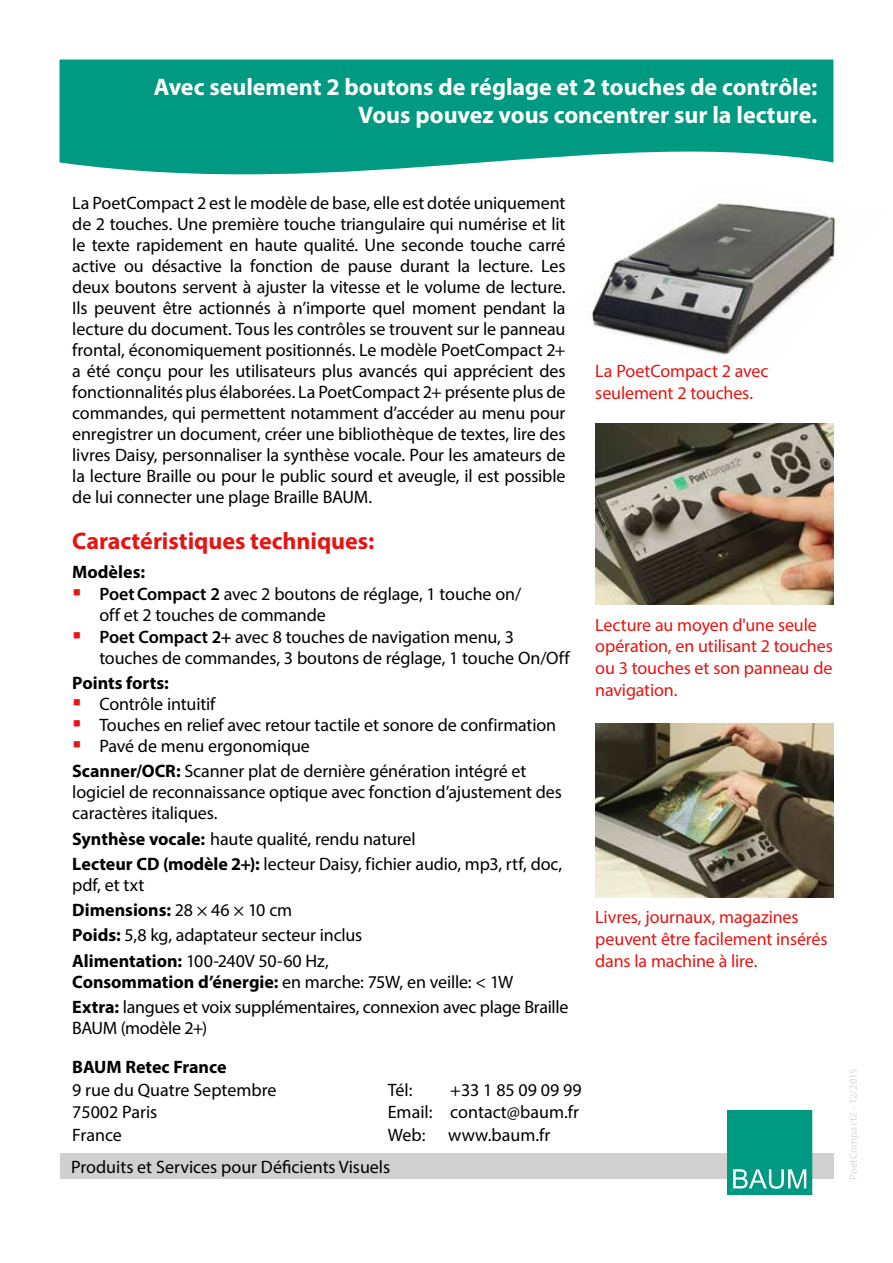
<style>
.page{position:relative;width:893px;height:1263px;background:#fff}
.page>*{position:absolute;margin:0;border:0;box-sizing:border-box;transform-origin:0 0}
.t1{font:700 24px/28.8px "Myriad Pro";color:#fff;text-align:right}
.t2{font:700 24px "Myriad Pro";letter-spacing:-.005em;color:#e41513}
.t3{font:18px/21px "Myriad Pro";letter-spacing:-.005em;color:#000}
.t4{font:18px/21.6px "Myriad Pro";letter-spacing:-.01em;color:#e41513}
.t5{font:700 18px "Myriad Pro";color:#000}
.t6{font:10.65px "Myriad Pro";letter-spacing:.015em;color:#dadada}
.s1{font-weight:700}
.s2{font-weight:600}
</style>
<div class="page">
<svg style="left:60px;top:60px;width:773px;height:115px;background:#19a38e"></svg>
<div style="left:60px;top:1153px;width:773px;height:25px;background:#d0d0d0"></div>
<div style="left:728px;top:1110px;width:84px;height:84px;background:#009982"></div>
<div style="left:727px;top:1110px;width:85px;height:85px;border:1px solid #009982"></div>
<svg style="left:733px;top:1169px;width:73px;height:20px"></svg>
<img style="left:586px;top:203px;width:250px;height:152px">
<img style="left:595px;top:424px;width:238px;height:180px">
<img style="left:595px;top:723px;width:238px;height:174px">
<h1 class="t1" style="left:154px;top:71px;width:665px">Avec seulement 2 boutons de réglage et 2 touches de contrôle:<br>Vous pouvez vous concentrer sur la lecture.</h1>
<p class="t3" style="left:72px;top:192px;width:495px;text-align:justify">La PoetCompact 2 est le modèle de base, elle est dotée uniquement de 2 touches. Une première touche triangulaire qui numérise et lit le texte rapidement en haute qualité. Une seconde touche carré active ou désactive la fonction de pause durant la lecture. Les deux boutons servent à ajuster la vitesse et le volume de lecture.<br>Ils peuvent être actionnés à n’importe quel moment pendant la lecture du document. Tous les contrôles se trouvent sur le panneau frontal, économiquement positionnés. Le modèle PoetCompact 2+ a été conçu pour les utilisateurs plus avancés qui apprécient des fonctionnalités plus élaborées. La PoetCompact 2+ présente plus de commandes, qui permettent notamment d’accéder au menu pour enregistrer un document, créer une bibliothèque de textes, lire des livres Daisy, personnaliser la synthèse vocale. Pour les amateurs de la lecture Braille ou pour le public sourd et aveugle, il est possible de lui connecter une plage Braille BAUM.</p>
<h1 class="t2" style="left:72px;top:525px;width:304px">Caractéristiques techniques:</h1>
<p class="t3" style="left:99px;top:561px;width:472px;line-height:21.5px;text-indent:-27px"><span class="s1">Modèles:<br></span><span class="s2">PoetCompact 2</span> avec 2 boutons de réglage, 1 touche on/<br>off et 2 touches de commande<br><span class="s2">Poet Compact 2+</span> avec 8 touches de navigation menu, 3 touches de commandes, 3 boutons de réglage, 1 touche On/Off</p>
<p class="t5" style="left:72px;top:671px;width:98px">Points forts:</p>
<p class="t3" style="left:99px;top:693px;width:458px">Contrôle intuitif<br>Touches en relief avec retour tactile et sonore de confirmation<br>Pavé de menu ergonomique</p>
<p class="t3" style="left:72px;top:760px;width:491px"><span class="s1">Scanner/OCR:</span> Scanner plat de dernière génération intégré et logiciel de reconnaissance optique avec fonction d’ajustement des caractères italiques.</p>
<p class="t3" style="left:72px;top:826px;width:492px;line-height:25.2px"><span class="s1">Synthèse vocale:</span> haute qualité, rendu naturel<br><span class="s1">Lecteur CD (modèle 2+):</span> lecteur Daisy, fichier audio, mp3, rtf, doc,</p>
<p class="t3" style="left:72px;top:872px;width:292px;line-height:25.2px">pdf, et txt<br><span class="s1">Dimensions:</span> 28 × 46 × 10 cm<br><span class="s1">Poids:</span> 5,8 kg, adaptateur secteur inclus<br><span class="s1">Alimentation:</span> 100-240V 50-60 Hz,</p>
<p class="t3" style="left:72px;top:969px;width:498px;line-height:25.2px"><span class="s1">Consommation d’énergie:</span> en marche: 75W, en veille: &lt; 1W<br><span class="s1">Extra:</span> langues et voix supplémentaires, connexion avec plage Braille</p>
<p class="t3" style="left:72px;top:1017px;width:137px">BAUM (modèle 2+)</p>
<p class="t5" style="left:72px;top:1056px;width:156px">BAUM Retec France</p>
<p class="t3" style="left:72px;top:1078px;width:206px;line-height:22.5px">9 rue du Quatre Septembre<br>75002 Paris<br>France</p>
<p class="t3" style="left:388px;top:1079px;width:26px">Tél:</p>
<p class="t3" style="left:388px;top:1078px;width:195px;line-height:22.5px;text-indent:62px">+33 1 85 09 09 99<br>Email: contact@baum.fr<br>Web:</p>
<p class="t3" style="left:448px;top:1124px;width:103px">www.baum.fr</p>
<p class="t3" style="left:71px;top:1156px;width:321px">Produits et Services pour Déficients Visuels</p>
<p class="t4" style="left:595px;top:360px;width:175px">La PoetCompact 2 avec seulement 2 touches.</p>
<p class="t4" style="left:595px;top:614px;width:239px">Lecture au moyen d'une seule opération, en utilisant 2 touches ou 3 touches et son panneau de navigation.</p>
<p class="t4" style="left:595px;top:906px;width:234px">Livres, journaux, magazines peuvent être facilement insérés dans la machine à lire.</p>
<p class="t6" style="left:847px;top:1180px;width:113px;rotate:-90deg">PoetCompact2 - 12/2015</p>
</div>
